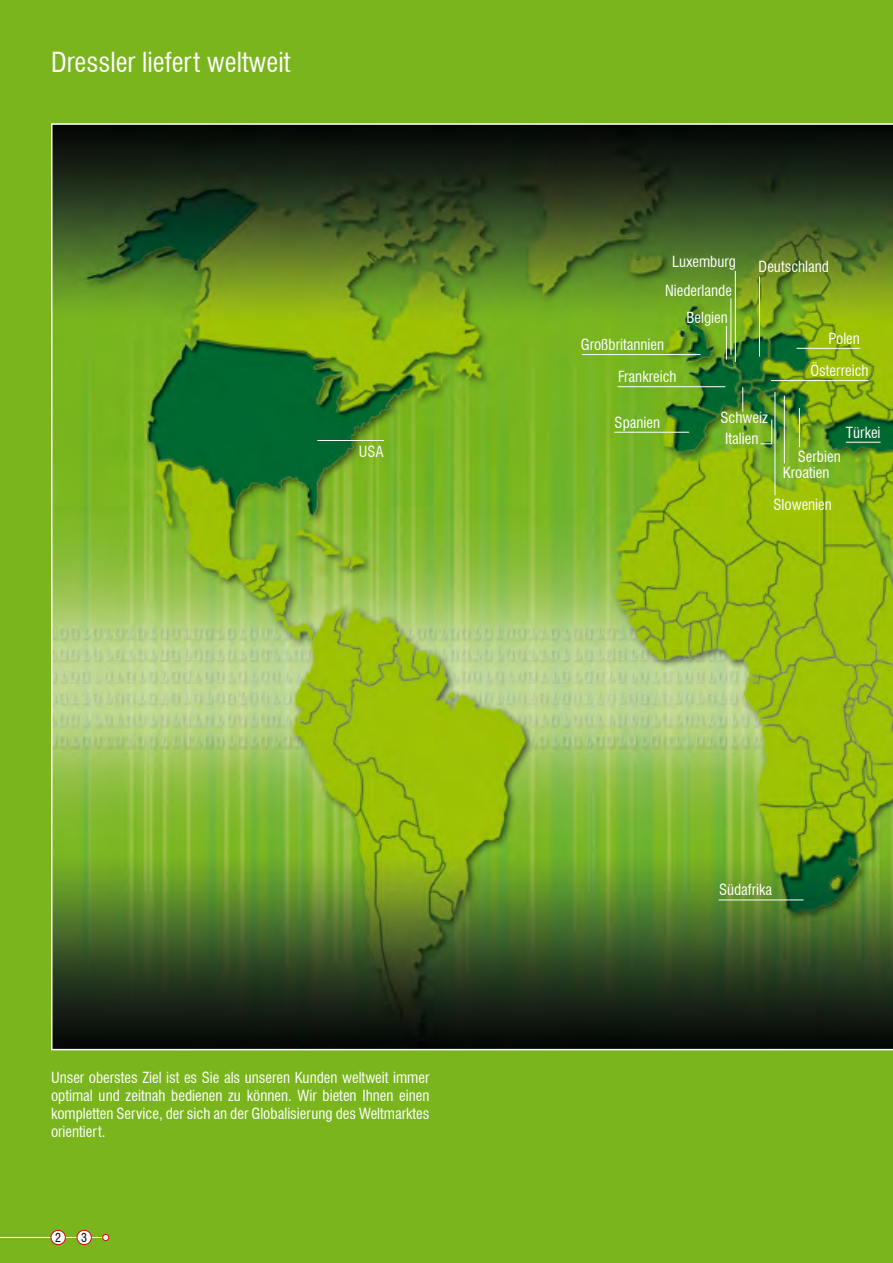
<style>
.page{position:relative;width:893px;height:1263px;background:#7ab51d}
.page>*{position:absolute;margin:0;border:0;box-sizing:border-box;transform-origin:0 0}
.Headline{font:condensed 27px "Swiss 721 BT";color:#fff}
.t1{font:condensed 15px/18px "Swiss 721 BT";color:#fff;text-align:justify}
.t2{font:condensed 12px "Swiss 721 BT";color:#000}
</style>
<div class="page">
<hr style="left:0;top:1237px;width:106px;height:1px;background:#fff">
<div style="left:77px;top:1230px;width:14px;height:14px;background:#fff;border-radius:50%"></div>
<div style="left:77px;top:1230px;width:15px;height:15px;border:1px solid #e2001a;border-radius:50%"></div>
<div style="left:102px;top:1234px;width:7px;height:7px;border:1px solid #e2001a;border-radius:50%"></div>
<div style="left:51px;top:1230px;width:14px;height:15px;background:#fff;border-radius:50%"></div>
<div style="left:51px;top:1230px;width:15px;height:15px;border:1px solid #e2001a;border-radius:50%"></div>
<img style="left:51px;top:123px;width:842px;height:927px">
<hr style="left:618px;top:386px;width:107px;height:1px;background:#fff">
<hr style="left:615px;top:432px;width:74px;height:1px;background:#fff">
<hr style="left:846px;top:442px;width:34px;height:1px;background:#fff">
<hr style="left:797px;top:348px;width:63px;height:1px;background:#fff">
<hr style="left:771px;top:380px;width:97px;height:1px;background:#fff">
<svg style="left:742px;top:387px;width:1px;height:24px"></svg>
<hr style="left:726px;top:326px;width:1px;height:33px;background:#fff">
<hr style="left:735px;top:271px;width:1px;height:91px;background:#fff">
<hr style="left:730px;top:299px;width:1px;height:56px;background:#fff">
<svg style="left:760px;top:419px;width:12px;height:25px"></svg>
<hr style="left:775px;top:392px;width:1px;height:103px;background:#fff">
<hr style="left:784px;top:396px;width:1px;height:67px;background:#fff">
<hr style="left:799px;top:408px;width:1px;height:39px;background:#fff">
<hr style="left:759px;top:277px;width:1px;height:79px;background:#fff">
<hr style="left:719px;top:899px;width:84px;height:1px;background:#fff">
<hr style="left:318px;top:440px;width:66px;height:1px;background:#fff">
<hr style="left:582px;top:354px;width:118px;height:1px;background:#fff">
<p class="Headline" style="left:51px;top:46px;width:241px">Dressler liefert weltweit</p>
<p class="t1" style="left:359px;top:443px;width:26px">USA</p>
<p class="t1" style="left:51px;top:1068px;width:380px">Unser oberstes Ziel ist es Sie als unseren Kunden weltweit immer optimal und zeitnah bedienen zu können. Wir bieten Ihnen einen kompletten Service, der sich an der Globalisierung des Weltmarktes orientiert.</p>
<p class="t2" style="left:55px;top:1230px;width:7px">2</p>
<p class="t2" style="left:81px;top:1230px;width:7px">3</p>
<p class="t1" style="left:672px;top:252px;width:65px">Luxemburg</p>
<p class="t1" style="left:665px;top:281px;width:68px">Niederlande</p>
<p class="t1" style="left:686px;top:309px;width:43px">Belgien</p>
<p class="t1" style="left:759px;top:258px;width:72px">Deutschland</p>
<p class="t1" style="left:581px;top:335px;width:85px">Großbritannien</p>
<p class="t1" style="left:618px;top:368px;width:60px">Frankreich</p>
<p class="t1" style="left:615px;top:413px;width:47px">Spanien</p>
<p class="t1" style="left:720px;top:409px;width:49px">Schweiz</p>
<p class="t1" style="left:725px;top:430px;width:35px">Italien</p>
<p class="t1" style="left:829px;top:329px;width:33px">Polen</p>
<p class="t1" style="left:810px;top:361px;width:60px">Österreich</p>
<p class="t1" style="left:846px;top:423px;width:36px">Türkei</p>
<p class="t1" style="left:798px;top:447px;width:44px">Serbien</p>
<p class="t1" style="left:783px;top:463px;width:48px">Kroatien</p>
<p class="t1" style="left:773px;top:495px;width:60px">Slowenien</p>
<p class="t1" style="left:719px;top:881px;width:55px">Südafrika</p>
</div>
